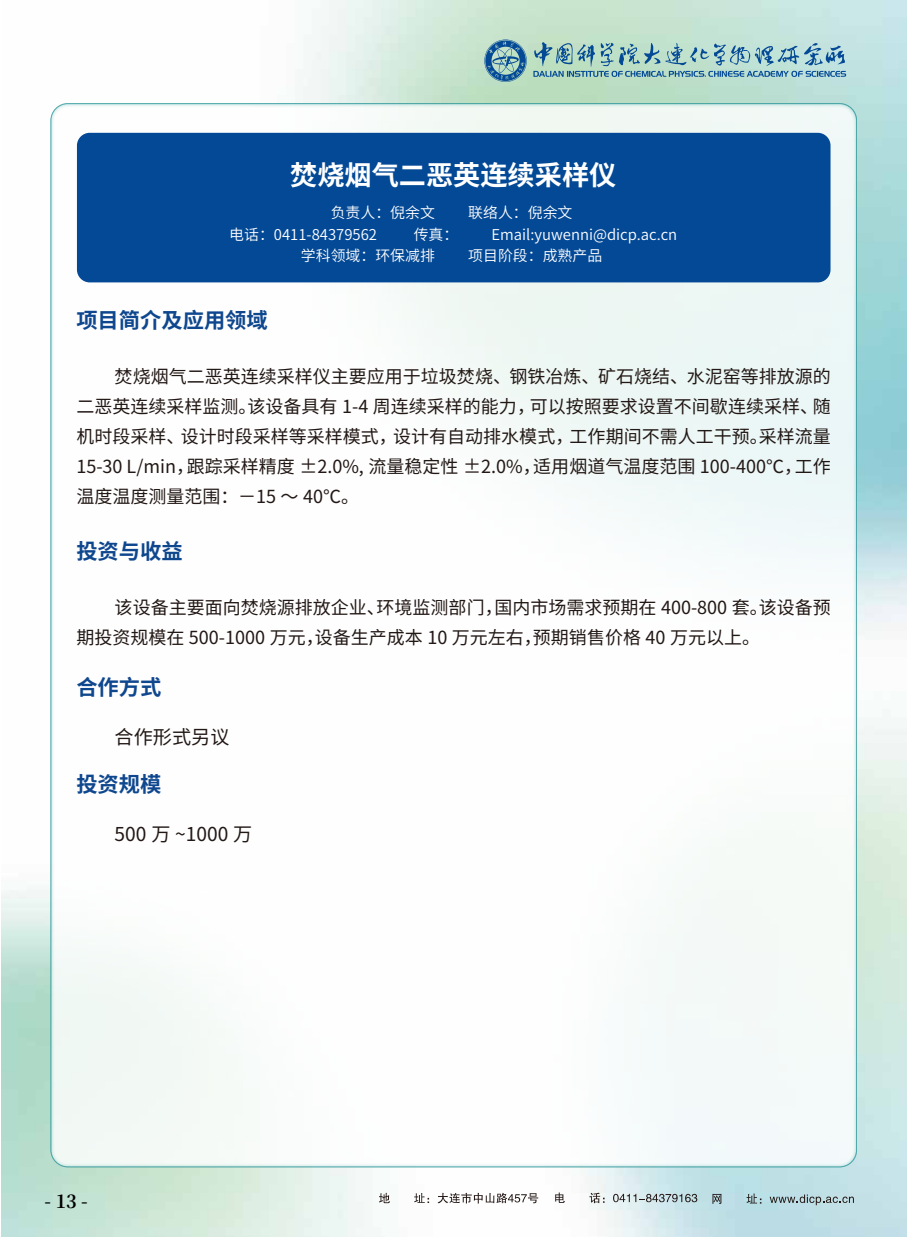
<style>
.page{position:relative;width:907px;height:1238px;background:#fff}
.page>*{position:absolute;margin:0;border:0;box-sizing:border-box;transform-origin:0 0}
.t1{font:700 27.15px "Source Han Sans CN";color:#fff}
.t2{font:700 21.3px "Source Han Sans CN";color:#0f478e}
.t3{font:19.2px "Source Han Sans CN";color:#221815}
.t4{font:18px/30px "Source Han Sans CN";color:#221815;text-align:justify}
.t5{font:700 18px "Source Han Serif CN";color:#000}
.t6{font:14.85px "Source Han Sans CN";color:#fff}
</style>
<div class="page">
<img style="left:1px;top:0;width:905px;height:1236px">
<svg style="left:533px;top:41px;width:312px;height:36px;background:#94bec1"></svg>
<svg style="left:484px;top:40px;width:42px;height:42px;background:#6a9baf"></svg>
<div style="left:51px;top:104px;width:805px;height:1063px;background:linear-gradient(to right,#fefefd,#f4faf9);border-radius:17px"></div>
<svg style="left:379px;top:1193px;width:11px;height:10px"></svg>
<svg style="left:414px;top:1193px;width:15px;height:10px"></svg>
<svg style="left:437px;top:1192px;width:101px;height:11px"></svg>
<svg style="left:555px;top:1192px;width:9px;height:11px"></svg>
<svg style="left:589px;top:1192px;width:15px;height:11px"></svg>
<svg style="left:612px;top:1194px;width:85px;height:8px"></svg>
<svg style="left:712px;top:1194px;width:9px;height:10px"></svg>
<svg style="left:746px;top:1193px;width:15px;height:10px"></svg>
<svg style="left:769px;top:1194px;width:84px;height:11px"></svg>
<div style="left:77px;top:133px;width:753px;height:149px;background:#034996;border-radius:13px"></div>
<h1 class="t1" style="left:290px;top:159px;width:327px">焚烧烟气二恶英连续采样仪</h1>
<p class="t6" style="left:330px;top:204px;width:106px">负责人：倪余文</p>
<p class="t6" style="left:468px;top:204px;width:106px">联络人：倪余文</p>
<p class="t6" style="left:229px;top:226px;width:149px">电话：0411-84379562</p>
<p class="t6" style="left:413px;top:226px;width:46px">传真：</p>
<p class="t6" style="left:491px;top:226px;width:187px">Email:yuwenni@dicp.ac.cn</p>
<p class="t6" style="left:301px;top:247px;width:135px">学科领域：环保减排</p>
<p class="t6" style="left:468px;top:247px;width:135px">项目阶段：成熟产品</p>
<p class="t2" style="left:76px;top:308px;width:193px">项目简介及应用领域</p>
<p class="t4" style="left:76px;top:362px;width:755px;text-indent:38px">焚烧烟气二恶英连续采样仪主要应用于垃圾焚烧、钢铁冶炼、矿石烧结、水泥窑等排放源的二恶英连续采样监测。该设备具有 1-4 周连续采样的能力，可以按照要求设置不间歇连续采样、随机时段采样、设计时段采样等采样模式，设计有自动排水模式，工作期间不需人工干预。采样流量15-30 L/min，跟踪采样精度 ±2.0%, 流量稳定性 ±2.0%，适用烟道气温度范围 100-400℃，工作温度温度测量范围： －15 ～ 40℃。</p>
<p class="t2" style="left:76px;top:539px;width:108px">投资与收益</p>
<p class="t4" style="left:76px;top:593px;width:755px;text-indent:38px">该设备主要面向焚烧源排放企业、环境监测部门，国内市场需求预期在 400-800 套。该设备预期投资规模在 500-1000 万元，设备生产成本 10 万元左右，预期销售价格 40 万元以上。</p>
<p class="t2" style="left:76px;top:675px;width:87px">合作方式</p>
<p class="t3" style="left:115px;top:726px;width:116px">合作形式另议</p>
<p class="t2" style="left:76px;top:772px;width:87px">投资规模</p>
<p class="t3" style="left:115px;top:823px;width:139px">500 万 ~1000 万</p>
<p class="t5" style="left:45px;top:1191px;width:45px">- 13 -</p>
</div>
